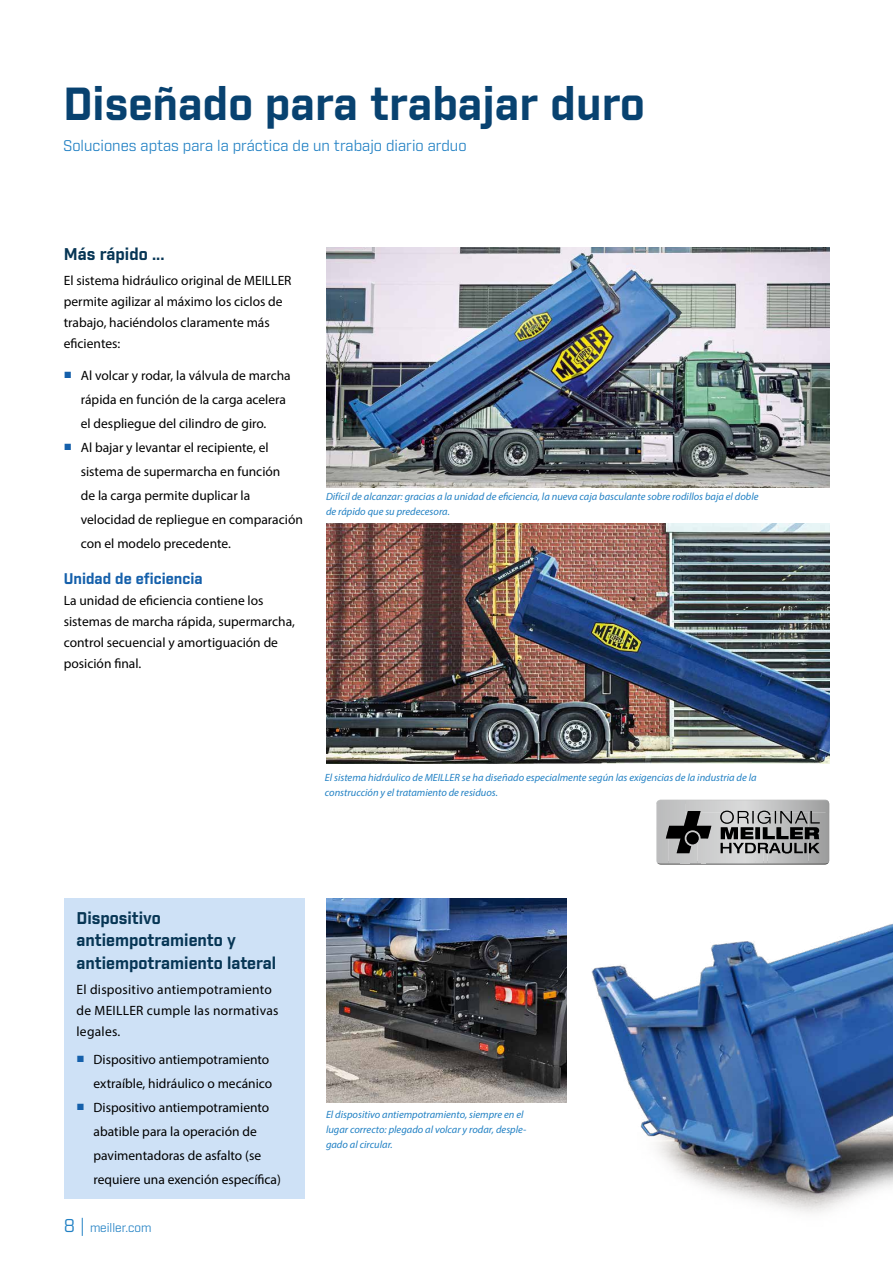
<style>
.page{position:relative;width:893px;height:1263px;background:#fff}
.page>*{position:absolute;margin:0;border:0;box-sizing:border-box;transform-origin:0 0}
.t1{font:700 45px "Industry";color:#084270}
.t2{font:700 16.5px/22.5px "Industry";color:#073655}
.t3{font:15px "Industry";color:#2281c4}
.t4{font:700 15px "Industry";color:#1560ab}
.t5{font:13.5px/24px "Myriad Pro";color:#000}
.t6{font:13.5px/21px "Myriad Pro";letter-spacing:.02em;color:#000}
.t7{font:12px "Industry";color:#2281c4}
.t8{font:italic 10.5px/15px "Myriad Pro";color:#2281c4}
.s1{font-family:"Arial";color:#1560ab}
.s2{font-size:18px}
</style>
<div class="page">
<img style="left:326px;top:898px;width:207px;height:204px">
<img style="left:533px;top:799px;width:360px;height:414px">
<img style="left:326px;top:524px;width:503px;height:240px">
<img style="left:326px;top:247px;width:503px;height:240px">
<div style="left:64px;top:898px;width:241px;height:301px;background:#cee1f6"></div>
<img style="left:656px;top:800px;width:173px;height:1px">
<img style="left:711px;top:863px;width:117px;height:1px">
<img style="left:656px;top:801px;width:29px;height:27px">
<img style="left:685px;top:801px;width:144px;height:11px">
<img style="left:711px;top:812px;width:9px;height:16px">
<img style="left:809px;top:812px;width:20px;height:51px">
<img style="left:656px;top:828px;width:1px;height:35px">
<img style="left:711px;top:828px;width:52px;height:35px">
<img style="left:767px;top:853px;width:42px;height:10px">
<img style="left:763px;top:853px;width:4px;height:10px">
<svg style="left:720px;top:811px;width:100px;height:42px;background:#7c7c7c"></svg>
<svg style="left:657px;top:811px;width:54px;height:53px;background:#8b8c8c"></svg>
<div style="left:686px;top:832px;width:13px;height:12px;background:#000;border-radius:50%"></div>
<h1 class="t1" style="left:63px;top:76px;width:583px">Diseñado para trabajar duro</h1>
<p class="t3" style="left:63px;top:137px;width:405px">Soluciones aptas para la práctica de un trabajo diario arduo</p>
<p class="t2" style="left:64px;top:244px;width:102px">Más rápido ...</p>
<p class="t5" style="left:64px;top:270px;width:229px;line-height:21px">El sistema hidráulico original de MEILLER permite agilizar al máximo los ciclos de trabajo, haciéndolos claramente más eficientes:</p>
<p class="t5" style="left:81px;top:363px;width:211px;text-indent:-17px"><span class="s1">■</span> Al volcar y rodar, la válvula de marcha rápida en función de la carga acelera el despliegue del cilindro de giro.</p>
<p class="t5" style="left:81px;top:435px;width:224px;text-indent:-17px"><span class="s1">■</span> Al bajar y levantar el recipiente, el sistema de supermarcha en función<br>de la carga permite duplicar la velocidad de repliegue en comparación con el modelo precedente.</p>
<p class="t4" style="left:64px;top:569px;width:140px">Unidad de eficiencia</p>
<p class="t5" style="left:64px;top:589px;width:233px;line-height:21px">La unidad de eficiencia contiene los sistemas de marcha rápida, supermarcha, control secuencial y amortiguación de posición final.</p>
<p class="t8" style="left:326px;top:489px;width:434px">Difícil de alcanzar: gracias a la unidad de eficiencia, la nueva caja basculante sobre rodillos baja el doble de rápido que su predecesora.</p>
<p class="t8" style="left:325px;top:769px;width:433px">El sistema hidráulico de MEILLER se ha diseñado especialmente según las exigencias de la industria de la construcción y el tratamiento de residuos.</p>
<p class="t2" style="left:77px;top:907px;width:201px">Dispositivo antiempotramiento y antiempotramiento lateral</p>
<p class="t6" style="left:77px;top:979px;width:203px">El dispositivo antiempotramiento de MEILLER cumple las normativas legales.</p>
<p class="t5" style="left:77px;top:1047px;width:197px;text-align:right"><span class="s1">■</span> Dispositivo antiempotramiento extraíble, hidráulico o mecánico</p>
<p class="t5" style="left:94px;top:1095px;width:189px;text-indent:-17px"><span class="s1">■</span> Dispositivo antiempotramiento abatible para la operación de pavimentadoras de asfalto (se requiere una exención específica)</p>
<p class="t7" style="left:64px;top:1220px;width:89px"><span class="s2">8 |</span> meiller.com</p>
<p class="t8" style="left:326px;top:1107px;width:202px">El dispositivo antiempotramiento, siempre en el lugar correcto: plegado al volcar y rodar, desple&shy;gado al circular.</p>
</div>
